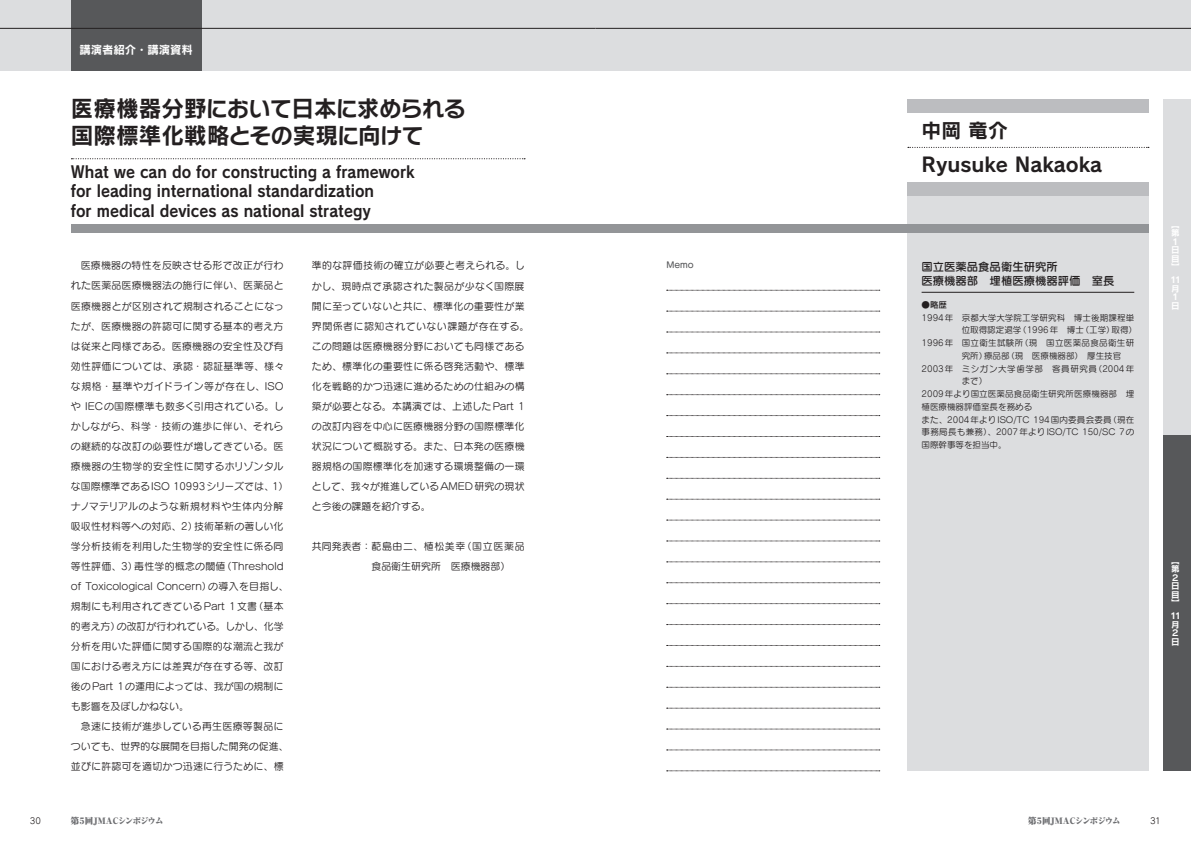
<style>
.page{position:relative;width:1191px;height:842px;background:#fff}
.page>*{position:absolute;margin:0;border:0;box-sizing:border-box;transform-origin:0 0}
.t1{font:22.7px/26.9px "Rodin NTLG Pro B";letter-spacing:-.04em;color:#231f20}
.t2{font:19.8px "Rodin NTLG Pro B";color:#231f20}
.t3{font:16.3px/19.1px "Rodin NTLG Pro B";color:#231f20;scale:.9 1}
.t4{font:11.3px/14.2px "Seurat Pro DB";color:#231f20}
.t5{font:11.3px "Rodin NTLG Pro B";color:#fff}
.t6{font:9.9px/20px "Seurat Pro M";letter-spacing:.025em;color:#231f20}
.t7{font:9.9px/20px "Seurat Pro M";color:#231f20}
.t8{font:8.5px "Seurat Pro M";letter-spacing:.015em;color:#231f20}
.t9{font:8.5px "Seurat Pro M";letter-spacing:.035em;color:#231f20}
.t10{font:8.5px "Seurat Pro M";letter-spacing:.07em;color:#231f20}
.t11{font:8.5px "Seurat Pro M";letter-spacing:.04em;color:#231f20}
.t12{font:900 8.5px "Ryumin Pro";letter-spacing:-.1em;color:#6c6d70}
.t13{font:8.5px/8.5px "Rodin NTLG Pro B";color:#fff}
.t14{font:8.5px "Seurat Pro DB";color:#57585a}
.t15{font:8.5px "Rodin NTLG Pro DB";color:#231f20}
</style>
<div class="page">
<div style="left:0;top:0;width:595px;height:71px;background:#dcdddf"></div>
<div style="left:595px;top:0;width:596px;height:71px;background:#dcdddf"></div>
<div style="left:907px;top:189px;width:241px;height:582px;background:#dcdddf"></div>
<div style="left:71px;top:224px;width:1077px;height:8px;background:#939598"></div>
<div style="left:907px;top:181px;width:241px;height:15px;background:#bcbdc0"></div>
<div style="left:907px;top:99px;width:241px;height:14px;background:#bcbdc0"></div>
<div style="left:71px;top:0;width:130px;height:71px;background:#57585a"></div>
<hr style="left:921px;top:292px;width:213px;height:1px;background:#231f20">
<svg style="left:666px;top:290px;width:213px;height:1px"></svg>
<svg style="left:666px;top:311px;width:213px;height:1px"></svg>
<svg style="left:666px;top:332px;width:213px;height:1px"></svg>
<svg style="left:666px;top:353px;width:213px;height:1px"></svg>
<svg style="left:666px;top:373px;width:213px;height:1px"></svg>
<svg style="left:666px;top:394px;width:213px;height:1px"></svg>
<svg style="left:666px;top:415px;width:213px;height:1px"></svg>
<svg style="left:666px;top:436px;width:213px;height:1px"></svg>
<svg style="left:666px;top:457px;width:213px;height:1px"></svg>
<svg style="left:666px;top:478px;width:213px;height:1px"></svg>
<svg style="left:666px;top:499px;width:213px;height:1px"></svg>
<svg style="left:666px;top:520px;width:213px;height:1px"></svg>
<svg style="left:666px;top:541px;width:213px;height:1px"></svg>
<svg style="left:666px;top:562px;width:213px;height:1px"></svg>
<svg style="left:666px;top:582px;width:213px;height:1px"></svg>
<svg style="left:666px;top:603px;width:213px;height:1px"></svg>
<svg style="left:666px;top:624px;width:213px;height:1px"></svg>
<svg style="left:666px;top:645px;width:213px;height:1px"></svg>
<svg style="left:666px;top:666px;width:213px;height:1px"></svg>
<svg style="left:666px;top:687px;width:213px;height:1px"></svg>
<svg style="left:666px;top:708px;width:213px;height:1px"></svg>
<svg style="left:666px;top:729px;width:213px;height:1px"></svg>
<svg style="left:666px;top:750px;width:213px;height:1px"></svg>
<svg style="left:666px;top:770px;width:213px;height:1px"></svg>
<hr style="left:0;top:28px;width:595px;height:1px;background:#231f20">
<hr style="left:595px;top:28px;width:596px;height:1px;background:#231f20">
<svg style="left:908px;top:147px;width:240px;height:1px"></svg>
<svg style="left:71px;top:158px;width:454px;height:1px"></svg>
<div style="left:1162px;top:99px;width:29px;height:336px;background:#dcdddf"></div>
<div style="left:1162px;top:435px;width:29px;height:336px;background:#57585a"></div>
<p class="t5" style="left:79px;top:42px;width:115px">講演者紹介・講演資料</p>
<h1 class="t1" style="left:71px;top:94px;width:397px">医療機器分野において日本に求められる国際標準化戦略とその実現に向けて</h1>
<h3 class="t3" style="left:71px;top:162px;width:383px">What we can do for constructing a framework for leading international standardization<br>for medical devices as national strategy</h3>
<p class="t6" style="left:71px;top:255px;width:219px;text-indent:10px">医療機器の特性を反映させる形で改正が行われた医薬品医療機器法の施行に伴い、医薬品と医療機器とが区別されて規制されることになったが、医療機器の許認可に関する基本的考え方は従来と同様である。医療機器の安全性及び有効性評価については、承認・認証基準等、様々な規格・基準やガイドライン等が存在し、ISOや IECの国際標準も数多く引用されている。しかしながら、科学・技術の進歩に伴い、それらの継続的な改訂の必要性が増してきている。医療機器の生物学的安全性に関するホリゾンタルな国際標準であるISO 10993シリーズでは、1）ナノマテリアルのような新規材料や生体内分解吸収性材料等への対応、2）技術革新の著しい化学分析技術を利用した生物学的安全性に係る同等性評価、3）毒性学的概念の閾値（Threshold of Toxicological Concern）の導入を目指し、規制にも利用されてきているPart 1文書（基本的考え方）の改訂が行われている。しかし、化学分析を用いた評価に関する国際的な潮流と我が国における考え方には差異が存在する等、改訂後のPart 1の運用によっては、我が国の規制にも影響を及ぼしかねない。</p>
<p class="t6" style="left:71px;top:716px;width:219px;text-align:center">急速に技術が進歩している再生医療等製品に<br>ついても、世界的な展開を目指した開発の促進、並びに許認可を適切かつ迅速に行うために、標</p>
<p class="t6" style="left:312px;top:255px;width:219px">準的な評価技術の確立が必要と考えられる。しかし、現時点で承認された製品が少なく国際展開に至っていないと共に、標準化の重要性が業界関係者に認知されていない課題が存在する。この問題は医療機器分野においても同様であるため、標準化の重要性に係る啓発活動や、標準化を戦略的かつ迅速に進めるための仕組みの構築が必要となる。本講演では、上述したPart 1の改訂内容を中心に医療機器分野の国際標準化状況について概説する。また、日本発の医療機器規格の国際標準化を加速する環境整備の一環として、我々が推進しているAMED研究の現状と今後の課題を紹介する。</p>
<p class="t7" style="left:371px;top:536px;width:155px;text-indent:-60px">共同発表者：蓜島由二、植松美幸（国立医薬品食品衛生研究所　医療機器部）</p>
<p class="t14" style="left:666px;top:259px;width:29px">Memo</p>
<h2 class="t2" style="left:921px;top:117px;width:88px">中岡竜介</h2>
<h2 class="t2" style="left:921px;top:151px;width:182px">Ryusuke Nakaoka</h2>
<p class="t4" style="left:921px;top:259px;width:194px">国立医薬品食品衛生研究所<br>医療機器部　埋植医療機器評価　室長</p>
<p class="t15" style="left:921px;top:299px;width:27px">●略歴</p>
<p class="t8" style="left:921px;top:312px;width:214px">1994年　京都大学大学院工学研究科　博士後期課程単</p>
<p class="t8" style="left:961px;top:325px;width:177px">位取得認定退学（1996年　博士（工学）取得）</p>
<p class="t11" style="left:921px;top:337px;width:214px">1996年　国立衛生試験所（現　国立医薬品食品衛生研</p>
<p class="t8" style="left:961px;top:350px;width:161px">究所）療品部（現　医療機器部）　厚生技官</p>
<p class="t10" style="left:921px;top:363px;width:214px">2003年　ミシガン大学歯学部　客員研究員（2004年</p>
<p class="t8" style="left:961px;top:376px;width:27px">まで）</p>
<p class="t8" style="left:921px;top:388px;width:214px">2009年より国立医薬品食品衛生研究所医療機器部　埋</p>
<p class="t8" style="left:921px;top:401px;width:112px">植医療機器評価室長を務める</p>
<p class="t8" style="left:921px;top:414px;width:214px">また、2004年よりISO/TC 194国内委員会委員（現在</p>
<p class="t9" style="left:921px;top:427px;width:214px">事務局長も兼務）、2007年よりISO/TC 150/SC 7の</p>
<p class="t8" style="left:921px;top:439px;width:87px">国際幹事等を担当中。</p>
<p class="t13" style="left:1171px;top:220px;width:10px">【第<br>１日目】</p>
<p class="t13" style="left:1169px;top:275px;width:15px">１１月<br>１日</p>
<p class="t13" style="left:1171px;top:556px;width:10px">【第<br>２日目】</p>
<p class="t13" style="left:1169px;top:611px;width:15px">１１月<br>２日</p>
<p class="t8" style="left:30px;top:815px;width:13px">30</p>
<p class="t12" style="left:71px;top:814px;width:94px">第５回JMACシンポジウム</p>
<p class="t12" style="left:1028px;top:814px;width:94px">第５回JMACシンポジウム</p>
<p class="t8" style="left:1150px;top:815px;width:12px">31</p>
</div>
